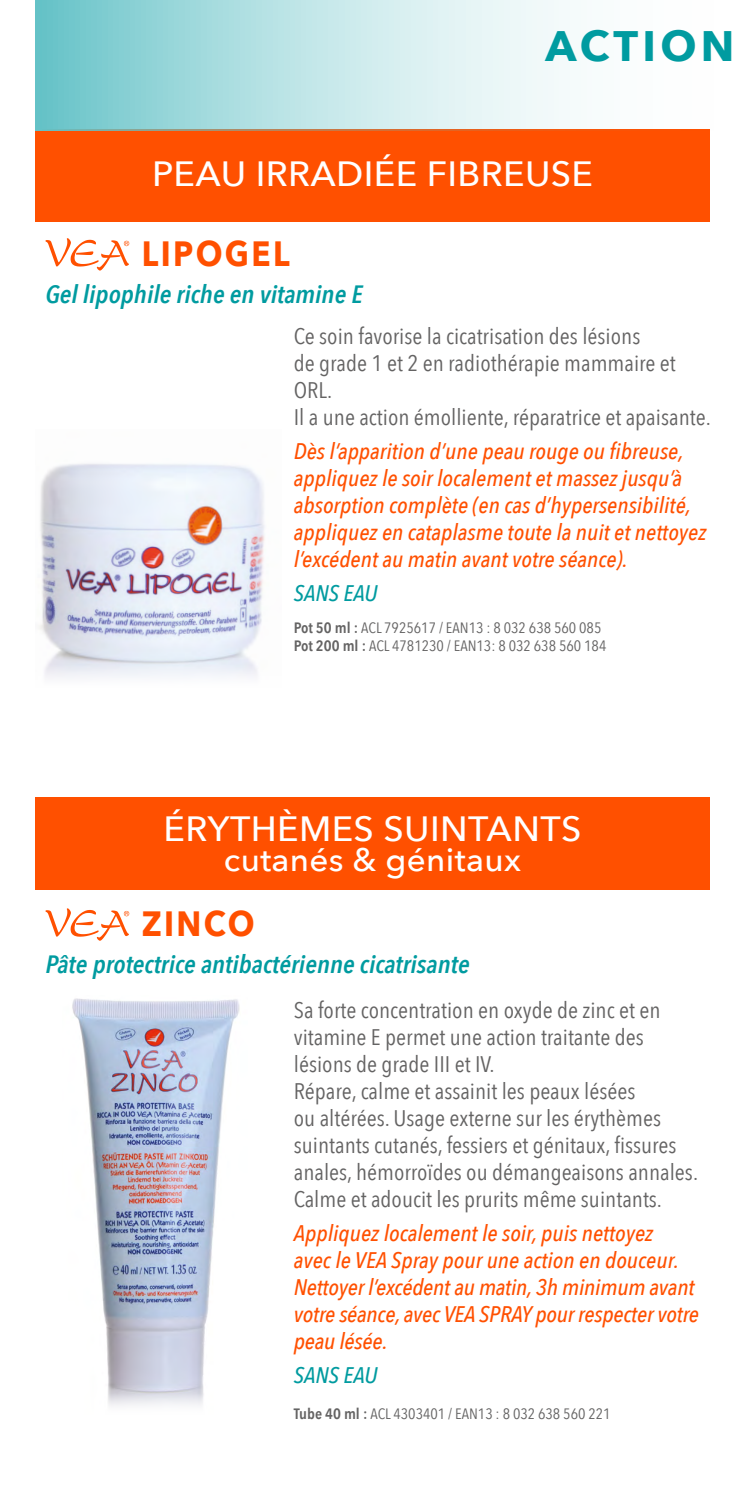
<style>
.page{position:relative;width:745px;height:1489px;background:#fff}
.page>*{position:absolute;margin:0;border:0;box-sizing:border-box;transform-origin:0 0}
.grands_titres{font:700 42.5px "Avenir Next";letter-spacing:.1em;color:#009ba0}
.pathologie{font:500 35px "Avenir Next";letter-spacing:.01em;color:#fff}
.grands_titres-2{font:700 35px "Avenir Next";letter-spacing:.075em;color:#ff5000;scale:.9 1}
.pathologie-2{font:500 32.5px "Avenir Next";letter-spacing:.01em;color:#fff}
.Définition{font:italic 600 25px "Avenir Next Condensed";color:#009ba0;scale:1.05 1}
.Description{font:22.5px/27px "Avenir Next Condensed";color:#646363;scale:1.05 1}
.usage{font:italic 500 22.5px/27px "Avenir Next Condensed";color:#ff5000;scale:1.05 1}
.usage_-_remarques{font:italic 500 22.5px "Avenir Next Condensed";color:#009ba0;scale:1.05 1}
.Conditionnement{font:15px/18px "Avenir Next Condensed";color:#646363;scale:1.05 1}
.s1{font-weight:600}
</style>
<div class="page">
<div style="left:35px;top:129px;width:674px;height:93px;background:#ff5000"></div>
<svg style="left:45px;top:238px;width:84px;height:33px"></svg>
<img style="left:39px;top:463px;width:226px;height:215px">
<svg style="left:45px;top:908px;width:84px;height:32px"></svg>
<img style="left:72px;top:998px;width:168px;height:408px">
<div style="left:35px;top:797px;width:674px;height:92px;background:#ff5000"></div>
<svg style="left:36px;top:0;width:674px;height:130px"></svg>
<p class="grands_titres" style="left:545px;top:10px;width:190px">ACTION</p>
<p class="pathologie" style="left:152px;top:144px;width:442px">PEAU IRRADIÉE FIBREUSE</p>
<p class="grands_titres-2" style="left:142px;top:223px;width:166px">LIPOGEL</p>
<p class="Définition" style="left:45px;top:279px;width:303px">Gel lipophile riche en vitamine E</p>
<p class="Description" style="left:293px;top:321px;width:365px">Ce soin favorise la cicatrisation des lésions<br>de grade 1 et 2 en radiothérapie mammaire et<br>ORL.</p>
<p class="Description" style="left:293px;top:402px;width:398px">Il a une action émolliente, réparatrice et apaisante.</p>
<p class="usage" style="left:293px;top:437px;width:394px">Dès l’apparition d’une peau rouge ou fibreuse, appliquez le soir localement et massez jusqu’à absorption complète (en cas d’hypersensibilité, appliquez en cataplasme toute la nuit et nettoyez l’excédent au matin avant votre séance).</p>
<p class="usage_-_remarques" style="left:293px;top:579px;width:81px">SANS EAU</p>
<p class="Conditionnement" style="left:293px;top:618px;width:299px"><span class="s1">Pot 50 ml :</span> ACL 7925617 / EAN13 : 8 032 638 560 085<br><span class="s1">Pot 200 ml :</span> ACL 4781230 / EAN13: 8 032 638 560 184</p>
<p class="pathologie" style="left:163px;top:799px;width:419px">ÉRYTHÈMES SUINTANTS</p>
<p class="pathologie-2" style="left:224px;top:831px;width:298px">cutanés &amp; génitaux</p>
<p class="grands_titres-2" style="left:142px;top:893px;width:127px">ZINCO</p>
<p class="Définition" style="left:45px;top:948px;width:405px">Pâte protectrice antibactérienne cicatrisante</p>
<p class="Description" style="left:293px;top:995px;width:350px">Sa forte concentration en oxyde de zinc et en vitamine E permet une action traitante des lésions de grade III et IV.</p>
<p class="Description" style="left:293px;top:1076px;width:386px">Répare, calme et assainit les peaux lésées<br>ou altérées. Usage externe sur les érythèmes suintants cutanés, fessiers et génitaux, fissures anales, hémorroïdes ou démangeaisons annales.</p>
<p class="Description" style="left:293px;top:1184px;width:352px">Calme et adoucit les prurits même suintants.</p>
<p class="usage" style="left:293px;top:1219px;width:368px">Appliquez localement le soir, puis nettoyez avec le VEA Spray pour une action en douceur.</p>
<p class="usage" style="left:293px;top:1273px;width:387px">Nettoyer l’excédent au matin, 3h minimum avant votre séance, avec VEA SPRAY pour respecter votre peau lésée.</p>
<p class="usage_-_remarques" style="left:293px;top:1361px;width:81px">SANS EAU</p>
<p class="Conditionnement" style="left:293px;top:1403px;width:303px"><span class="s1">Tube 40 ml :</span> ACL 4303401 / EAN13 : 8 032 638 560 221</p>
</div>
